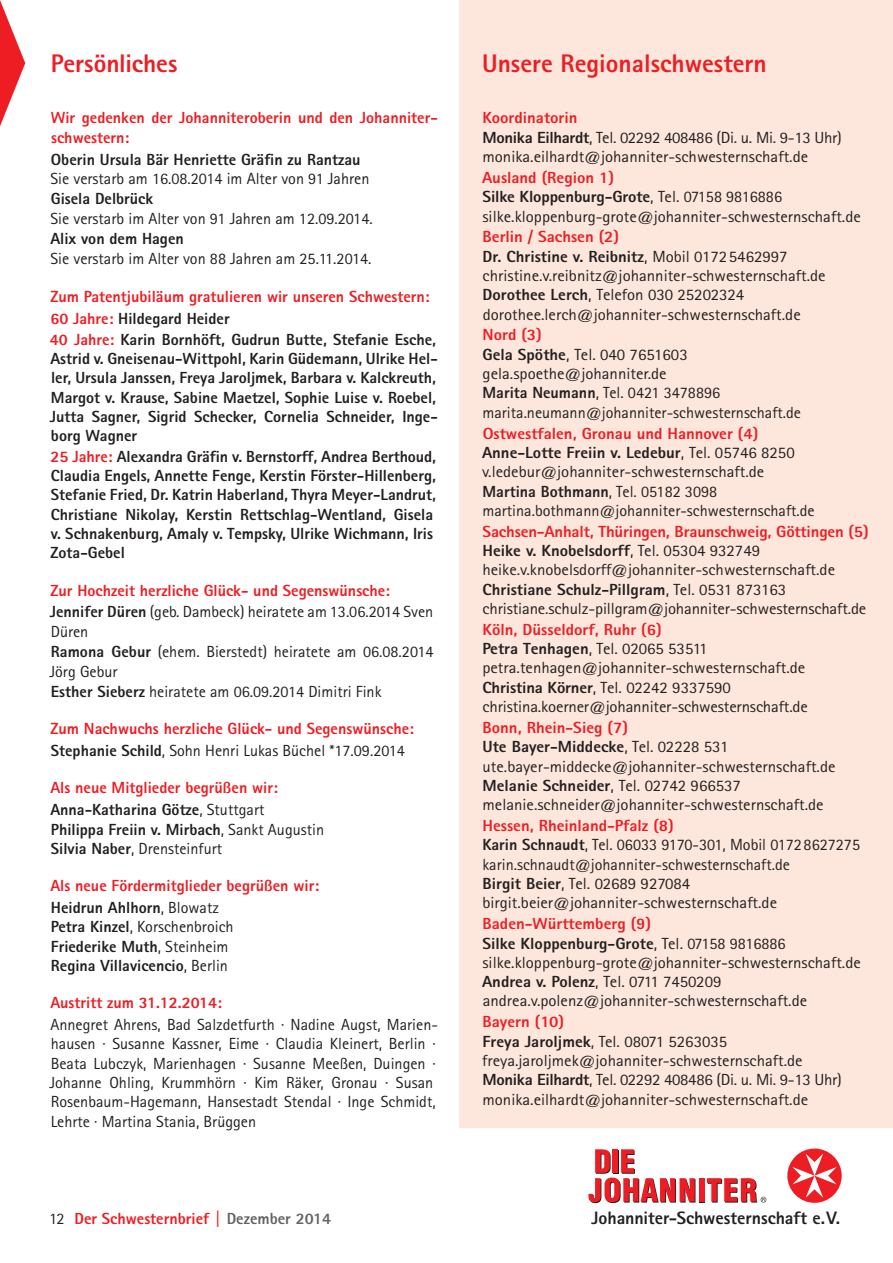
<style>
.page{position:relative;width:893px;height:1263px;background:#fff}
.page>*{position:absolute;margin:0;border:0;box-sizing:border-box;transform-origin:0 0}
.t1{font:800 25.5px "Agfa Rotis Sans Serif";color:#ee1d23}
.t2{font:800 18px "Agfa Rotis Sans Serif";letter-spacing:-.005em;color:#231f20}
.t3{font:16.2px/19.4px "Agfa Rotis Sans Serif";color:#231f20;scale:1.04 1}
.t4{font:800 16.2px/19.6px "Agfa Rotis Sans Serif";color:#231f20}
.t5{font:16.2px/19.4px "Agfa Rotis Sans Serif";color:#231f20}
.t6{font:800 16.2px/21.8px "Agfa Rotis Sans Serif";color:#ee1d23}
.s1{color:#ee1d23}
.s2{color:#231f20}
.s3{font-weight:400;color:#231f20}
.s4{font-weight:800}
.s5{font-weight:400}
.s6{font-weight:800;color:#ee1d23}
.s7{color:#636366}
</style>
<div class="page">
<div style="left:459px;top:0;width:434px;height:1128px;background:#fde7dc"></div>
<svg style="left:787px;top:1148px;width:55px;height:55px"></svg>
<svg style="left:792px;top:1153px;width:45px;height:45px"></svg>
<div style="left:700px;top:1179px;width:5px;height:23px;background:#ee1d23"></div>
<div style="left:699px;top:1178px;width:5px;height:24px;background:#ee1d23"></div>
<svg style="left:588px;top:1149px;width:107px;height:54px"></svg>
<svg style="left:707px;top:1178px;width:59px;height:24px"></svg>
<svg style="left:0;top:0;width:25px;height:126px"></svg>
<h1 class="t1" style="left:51px;top:47px;width:128px">Persönliches</h1>
<h1 class="t1" style="left:482px;top:47px;width:286px">Unsere Regionalschwestern</h1>
<p class="t6" style="left:51px;top:108px;width:389px;line-height:19.4px">Wir gedenken der Johanniteroberin und den Johanniter&shy;schwestern:</p>
<p class="t4" style="left:51px;top:149px;width:311px">Oberin Ursula Bär Henriette Gräfin zu Rantzau</p>
<p class="t5" style="left:51px;top:169px;width:320px">Sie verstarb am 16.08.2014 im Alter von 91 Jahren</p>
<p class="t4" style="left:51px;top:189px;width:104px">Gisela Delbrück</p>
<p class="t5" style="left:51px;top:208px;width:324px">Sie verstarb im Alter von 91 Jahren am 12.09.2014.</p>
<p class="t4" style="left:50px;top:229px;width:135px">Alix von dem Hagen</p>
<p class="t5" style="left:51px;top:248px;width:322px">Sie verstarb im Alter von 88 Jahren am 25.11.2014.</p>
<p class="t4" style="left:50px;top:287px;width:390px"><span class="s1">Zum Patentjubiläum gratulieren wir unseren Schwestern:<br>60 Jahre:</span> Hildegard Heider<br><span class="s1">40 Jahre:</span> Karin Bornhöft, Gudrun Butte, Stefanie Esche, Astrid v. Gneisenau-Wittpohl, Karin Güdemann, Ulrike Hel&shy;ler, Ursula Janssen, Freya Jaroljmek, Barbara v. Kalckreuth, Margot v. Krause, Sabine Maetzel, Sophie Luise v. Roebel, Jutta Sagner, Sigrid Schecker, Cornelia Schneider, Inge&shy;borg Wagner<br><span class="s1">25 Jahre:</span> Alexandra Gräfin v. Bernstorff, Andrea Berthoud, Claudia Engels, Annette Fenge, Kerstin Förster-Hillenberg, Stefanie Fried, Dr. Katrin Haberland, Thyra Meyer-Landrut, Christiane Nikolay, Kerstin Rettschlag-Wentland, Gisela v. Schnakenburg, Amaly v. Tempsky, Ulrike Wichmann, Iris Zota-Gebel</p>
<p class="t6" style="left:50px;top:579px;width:385px">Zur Hochzeit herzliche Glück- und Segenswünsche:<br><span class="s2">Jennifer Düren</span> <span class="s3">(geb. Dambeck) heiratete am 13.06.2014 Sven</span></p>
<p class="t5" style="left:50px;top:621px;width:386px;line-height:20.1px">Düren<br><span class="s4">Ramona Gebur</span> (ehem. Bierstedt) heiratete am 06.08.2014<br>Jörg Gebur<br><span class="s4">Esther Sieberz</span> heiratete am 06.09.2014 Dimitri Fink</p>
<p class="t6" style="left:51px;top:718px;width:365px">Zum Nachwuchs herzliche Glück- und Segenswünsche:<br><span class="s2">Stephanie Schild</span><span class="s3">, Sohn Henri Lukas Büchel *17.09.2014</span></p>
<p class="t6" style="left:50px;top:777px;width:229px">Als neue Mitglieder begrüßen wir:<br><span class="s2">Anna-Katharina Götze</span><span class="s3">, Stuttgart</span></p>
<p class="t4" style="left:51px;top:819px;width:275px">Philippa Freiin v. Mirbach<span class="s5">, Sankt Augustin<br></span>Silvia Naber<span class="s5">, Drensteinfurt</span></p>
<p class="t6" style="left:50px;top:875px;width:270px">Als neue Fördermitglieder begrüßen wir:<br><span class="s2">Heidrun Ahlhorn</span><span class="s3">, Blowatz</span></p>
<p class="t4" style="left:51px;top:917px;width:184px">Petra Kinzel<span class="s5">, Korschenbroich<br></span>Friederike Muth<span class="s5">, Steinheim<br></span>Regina Villavicencio<span class="s5">, Berlin</span></p>
<p class="t6" style="left:50px;top:992px;width:173px">Austritt zum 31.12.2014:</p>
<p class="t5" style="left:50px;top:1015px;width:390px">Annegret Ahrens, Bad Salzdetfurth · Nadine Augst, Marien&shy;hausen · Susanne Kassner, Eime · Claudia Kleinert, Berlin · Beata Lubczyk, Marienhagen · Susanne Meeßen, Duingen · Johanne Ohling, Krummhörn · Kim Räker, Gronau · Susan Rosenbaum-Hagemann, Hansestadt Stendal · Inge Schmidt, Lehrte · Martina Stania, Brüggen</p>
<p class="t3" style="left:482px;top:108px;width:347px"><span class="s6">Koordinatorin<br></span><span class="s4">Monika Eilhardt</span>, Tel. 02292 408486 (Di. u. Mi. 9-13 Uhr) monika.eilhardt@johanniter-schwesternschaft.de</p>
<p class="t3" style="left:482px;top:168px;width:366px"><span class="s6">Ausland (Region 1)<br></span><span class="s4">Silke Kloppenburg-Grote</span>, Tel. 07158 9816886 silke.kloppenburg-grote@johanniter-schwesternschaft.de</p>
<p class="t3" style="left:482px;top:227px;width:331px"><span class="s6">Berlin / Sachsen (2)<br></span><span class="s4">Dr. Christine v. Reibnitz</span>, Mobil 01725462997 christine.v.reibnitz@johanniter-schwesternschaft.de <span class="s4">Dorothee Lerch</span>, Telefon 030 25202324 dorothee.lerch@johanniter-schwesternschaft.de</p>
<p class="t3" style="left:482px;top:325px;width:308px"><span class="s6">Nord (3)<br></span><span class="s4">Gela Spöthe</span>, Tel. 040 7651603 gela.spoethe@johanniter.de<br><span class="s4">Marita Neumann</span>, Tel. 0421 3478896 marita.neumann@johanniter-schwesternschaft.de</p>
<p class="t3" style="left:482px;top:423px;width:321px"><span class="s6">Ostwestfalen, Gronau und Hannover (4)<br></span><span class="s4">Anne-Lotte Freiin v. Ledebur</span>, Tel. 05746 8250 v.ledebur@johanniter-schwesternschaft.de <span class="s4">Martina Bothmann</span>, Tel. 05182 3098 martina.bothmann@johanniter-schwesternschaft.de</p>
<p class="t3" style="left:482px;top:521px;width:373px"><span class="s6">Sachsen-Anhalt, Thüringen, Braunschweig, Göttingen (5)<br></span><span class="s4">Heike v. Knobelsdorff</span>, Tel. 05304 932749 heike.v.knobelsdorff@johanniter-schwesternschaft.de <span class="s4">Christiane Schulz-Pillgram</span>, Tel. 0531 873163 christiane.schulz-pillgram@johanniter-schwesternschaft.de</p>
<p class="t3" style="left:482px;top:619px;width:314px"><span class="s6">Köln, Düsseldorf, Ruhr (6)<br></span><span class="s4">Petra Tenhagen</span>, Tel. 02065 53511 petra.tenhagen@johanniter-schwesternschaft.de <span class="s4">Christina Körner</span>, Tel. 02242 9337590 christina.koerner@johanniter-schwesternschaft.de</p>
<p class="t3" style="left:482px;top:718px;width:341px"><span class="s6">Bonn, Rhein-Sieg (7)<br></span><span class="s4">Ute Bayer-Middecke</span>, Tel. 02228 531 ute.bayer-middecke@johanniter-schwesternschaft.de <span class="s4">Melanie Schneider</span>, Tel. 02742 966537 melanie.schneider@johanniter-schwesternschaft.de</p>
<p class="t5" style="left:482px;top:816px;width:379px"><span class="s6">Hessen, Rheinland-Pfalz (8)<br></span><span class="s4">Karin Schnaudt</span>, Tel. 06033 9170-301, Mobil 01728627275 karin.schnaudt@johanniter-schwesternschaft.de<br><span class="s4">Birgit Beier</span>, Tel. 02689 927084 birgit.beier@johanniter-schwesternschaft.de</p>
<p class="t3" style="left:482px;top:914px;width:366px"><span class="s6">Baden-Württemberg (9)<br></span><span class="s4">Silke Kloppenburg-Grote</span>, Tel. 07158 9816886 silke.kloppenburg-grote@johanniter-schwesternschaft.de <span class="s4">Andrea v. Polenz</span>, Tel. 0711 7450209 andrea.v.polenz@johanniter-schwesternschaft.de</p>
<p class="t3" style="left:482px;top:1012px;width:347px"><span class="s6">Bayern (10)<br></span><span class="s4">Freya Jaroljmek</span>, Tel. 08071 5263035 freya.jaroljmek@johanniter-schwesternschaft.de <span class="s4">Monika Eilhardt</span>, Tel. 02292 408486 (Di. u. Mi. 9-13 Uhr) monika.eilhardt@johanniter-schwesternschaft.de</p>
<p class="t6" style="left:49px;top:1208px;width:283px"><span class="s3">12</span> Der Schwesternbrief | <span class="s7">Dezember 2014</span></p>
<p class="t2" style="left:592px;top:1207px;width:250px">Johanniter-Schwesternschaft e.V.</p>
</div>
